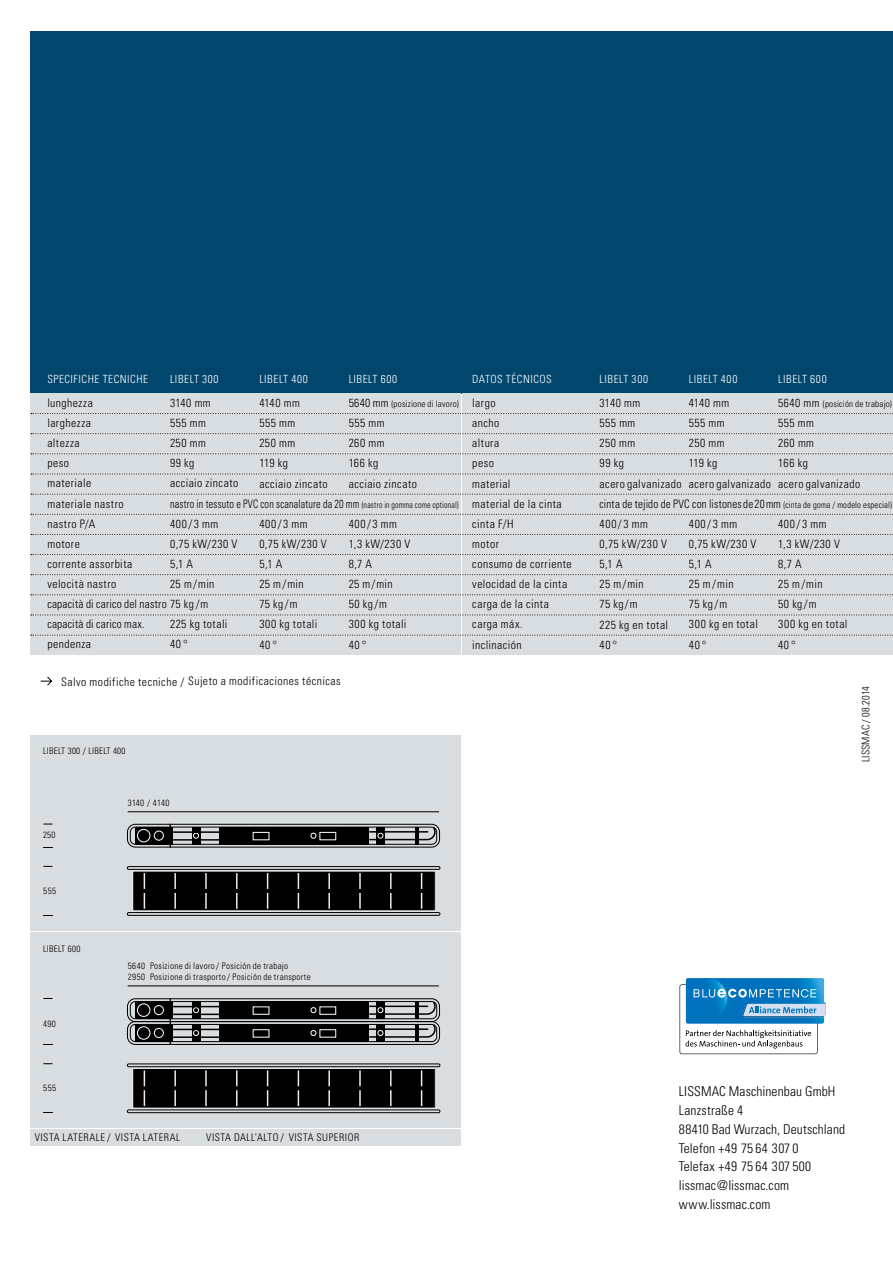
<style>
.page{position:relative;width:893px;height:1263px;background:#fff}
.page>*{position:absolute;margin:0;border:0;box-sizing:border-box;transform-origin:0 0}
.t1{font:300 condensed 13.5px/18.8px "Univers";letter-spacing:.01em;color:#000}
.t2{font:300 condensed 11.7px/20.1px "Univers";letter-spacing:.04em;color:#000}
.t3{font:300 condensed 11.25px "Univers";letter-spacing:.05em;color:#fff}
.t4{font:300 condensed 10.5px "Univers";letter-spacing:.045em;color:#000}
.t5{font:300 condensed 10.5px "Univers";letter-spacing:.015em;color:#000}
.t6{font:300 condensed 9px/10.8px "Univers";letter-spacing:.03em;color:#000}
.s1{font-size:9px}
.s2{font-size:11.7px}
</style>
<div class="page">
<div style="left:31px;top:31px;width:862px;height:362px;background:#00466d"></div>
<div style="left:31px;top:393px;width:430px;height:262px;background:#d7dde1"></div>
<div style="left:463px;top:393px;width:430px;height:262px;background:#d7dde1"></div>
<svg style="left:31px;top:615px;width:862px;height:1px"></svg>
<svg style="left:31px;top:635px;width:862px;height:1px"></svg>
<svg style="left:31px;top:594px;width:862px;height:1px"></svg>
<svg style="left:31px;top:574px;width:862px;height:1px"></svg>
<svg style="left:31px;top:534px;width:862px;height:1px"></svg>
<svg style="left:31px;top:554px;width:862px;height:1px"></svg>
<svg style="left:31px;top:514px;width:862px;height:1px"></svg>
<svg style="left:31px;top:494px;width:862px;height:1px"></svg>
<svg style="left:31px;top:474px;width:862px;height:1px"></svg>
<svg style="left:31px;top:453px;width:862px;height:1px"></svg>
<svg style="left:31px;top:433px;width:862px;height:1px"></svg>
<svg style="left:31px;top:413px;width:862px;height:1px"></svg>
<div style="left:31px;top:1129px;width:430px;height:17px;background:#d7dde1"></div>
<div style="left:31px;top:932px;width:430px;height:196px;background:#d7dde1"></div>
<hr style="left:128px;top:986px;width:311px;height:1px;background:#000">
<div style="left:127px;top:1064px;width:313px;height:3px;border:1px solid #000"></div>
<div style="left:127px;top:1109px;width:313px;height:4px;border:1px solid #000"></div>
<div style="left:133px;top:1068px;width:302px;height:40px;background:#000"></div>
<div style="left:132px;top:1068px;width:304px;height:40px;border:1px solid #ebebec"></div>
<svg style="left:421px;top:1070px;width:1px;height:36px"></svg>
<svg style="left:390px;top:1070px;width:2px;height:36px"></svg>
<svg style="left:359px;top:1070px;width:2px;height:36px"></svg>
<svg style="left:328px;top:1070px;width:2px;height:36px"></svg>
<svg style="left:298px;top:1070px;width:1px;height:36px"></svg>
<svg style="left:267px;top:1070px;width:1px;height:36px"></svg>
<svg style="left:236px;top:1070px;width:2px;height:36px"></svg>
<svg style="left:205px;top:1070px;width:2px;height:36px"></svg>
<svg style="left:174px;top:1070px;width:2px;height:36px"></svg>
<svg style="left:144px;top:1070px;width:1px;height:36px"></svg>
<svg style="left:127px;top:998px;width:313px;height:47px"></svg>
<div style="left:31px;top:735px;width:430px;height:195px;background:#d7dde1"></div>
<hr style="left:128px;top:811px;width:311px;height:1px;background:#000">
<div style="left:127px;top:866px;width:313px;height:4px;border:1px solid #000"></div>
<div style="left:127px;top:912px;width:313px;height:4px;border:1px solid #000"></div>
<div style="left:133px;top:871px;width:302px;height:40px;background:#000"></div>
<svg style="left:421px;top:873px;width:1px;height:36px"></svg>
<svg style="left:390px;top:873px;width:2px;height:36px"></svg>
<svg style="left:359px;top:873px;width:2px;height:36px"></svg>
<svg style="left:328px;top:873px;width:2px;height:36px"></svg>
<svg style="left:298px;top:873px;width:1px;height:36px"></svg>
<svg style="left:267px;top:873px;width:1px;height:36px"></svg>
<svg style="left:236px;top:873px;width:2px;height:36px"></svg>
<svg style="left:205px;top:873px;width:2px;height:36px"></svg>
<svg style="left:174px;top:873px;width:2px;height:36px"></svg>
<svg style="left:144px;top:873px;width:1px;height:36px"></svg>
<svg style="left:127px;top:824px;width:313px;height:24px"></svg>
<svg style="left:680px;top:978px;width:145px;height:76px"></svg>
<svg style="left:40px;top:676px;width:13px;height:10px"></svg>
<p class="t3" style="left:47px;top:372px;width:23px">Specifich</p>
<p class="t3" style="left:95px;top:372px;width:55px">e tecnich e</p>
<p class="t3" style="left:170px;top:372px;width:50px">LIBELT 300</p>
<p class="t3" style="left:259px;top:372px;width:50px">LIBELT 400</p>
<p class="t3" style="left:349px;top:372px;width:50px">LIBELT 600</p>
<p class="t3" style="left:472px;top:372px;width:80px">Datos técnicos</p>
<p class="t2" style="left:47px;top:392px;width:162px">lunghezza<br>larghezza<br>altezza<br>peso<br>materiale<br>materiale nastro<br>nastro P/A<br>motore<br>corrente assorbita<br>velocità nastro<br>capacità di carico del nastro 75 kg /m capacità di carico max.<br>pendenza</p>
<p class="t2" style="left:170px;top:392px;width:290px">3140 mm<br>555 mm<br>250 mm<br>99 kg<br>acciaio zincato<br>nastro in tessuto e PVC con scanalature da 20 mm <span class="s1">(nastro in gomma come optional)<br></span>400/3 mm<br>0,75 kW/230 V<br>5,1 A<br>25 m/min</p>
<p class="t2" style="left:170px;top:614px;width:59px">225 kg totali<br>40°</p>
<p class="t6" style="left:349px;top:398px;width:112px"><span class="s2">5640 mm</span> (posizione di lavoro)</p>
<p class="t2" style="left:349px;top:413px;width:70px">555 mm<br>260 mm<br>166 kg<br>acciaio zincato</p>
<p class="t2" style="left:349px;top:513px;width:63px">400/3 mm<br>1,3 kW/230 V<br>8,7 A<br>25 m/min<br>50 kg/m<br>300 kg totali<br>40°</p>
<p class="t2" style="left:259px;top:393px;width:70px">4140 mm<br>555 mm<br>250 mm<br>119 kg<br>acciaio zincato</p>
<p class="t2" style="left:259px;top:513px;width:69px">400/3 mm<br>0,75 kW/230 V<br>5,1 A<br>25 m/min<br>75 kg/m<br>300 kg totali<br>40°</p>
<p class="t2" style="left:472px;top:393px;width:101px">largo<br>ancho<br>altura<br>peso<br>material<br>material de la cinta cinta F/H<br>motor<br>consumo de corriente velocidad de la cinta carga de la cinta carga máx. inclinación</p>
<p class="t2" style="left:61px;top:671px;width:281px">Salvo modifiche tecniche / Sujeto a modificaciones técnicas</p>
<p class="t6" style="left:43px;top:746px;width:84px">LIBELT 300 / LIBELT 400</p>
<p class="t6" style="left:43px;top:830px;width:14px">250</p>
<p class="t6" style="left:43px;top:885px;width:15px">555</p>
<p class="t6" style="left:43px;top:943px;width:39px">LIBELT 600</p>
<p class="t6" style="left:43px;top:1018px;width:14px">490</p>
<p class="t6" style="left:43px;top:1082px;width:15px">555</p>
<p class="t6" style="left:128px;top:797px;width:43px">3140 / 4140</p>
<p class="t6" style="left:150px;top:961px;width:140px">Posizione di lavoro / Posición de trabajo</p>
<p class="t6" style="left:128px;top:961px;width:19px">5640<br>2950</p>
<p class="t6" style="left:150px;top:971px;width:162px">Posizione di trasporto / Posición de transporte</p>
<p class="t4" style="left:35px;top:1131px;width:12px">Vista</p>
<p class="t4" style="left:206px;top:1131px;width:12px">Vista</p>
<p class="t4" style="left:234px;top:1131px;width:7px">dall</p>
<p class="t4" style="left:255px;top:1131px;width:30px">’alto/</p>
<p class="t4" style="left:63px;top:1131px;width:64px">laterale/ Vista</p>
<p class="t4" style="left:143px;top:1131px;width:33px">lateral</p>
<p class="t4" style="left:289px;top:1131px;width:12px">Vista</p>
<p class="t4" style="left:316px;top:1131px;width:44px">superior</p>
<p class="t3" style="left:600px;top:372px;width:50px">LIBELT 300</p>
<p class="t3" style="left:689px;top:372px;width:50px">LIBELT 400</p>
<p class="t3" style="left:778px;top:372px;width:50px">LIBELT 600</p>
<p class="t2" style="left:689px;top:393px;width:84px">4140 mm<br>555 mm<br>250 mm<br>119 kg<br>acero galvanizado</p>
<p class="t2" style="left:689px;top:513px;width:71px">400/3 mm<br>0,75 kW/230 V<br>5,1 A<br>25 m/min<br>75 kg/m<br>300 kg en total<br>40°</p>
<p class="t6" style="left:778px;top:398px;width:115px"><span class="s2">5640 mm</span> (posición de trabajo)</p>
<p class="t2" style="left:778px;top:413px;width:84px">555 mm<br>260 mm<br>166 kg<br>acero galvanizado</p>
<p class="t2" style="left:778px;top:513px;width:71px">400/3 mm<br>1,3 kW/230 V<br>8,7 A<br>25 m/min<br>50 kg/m<br>300 kg en total<br>40°</p>
<p class="t2" style="left:600px;top:393px;width:294px">3140 mm<br>555 mm<br>250 mm<br>99 kg<br>acero galvanizado<br>cinta de tejido de PVC con listonesde20mm <span class="s1">(cinta de goma / modelo especial)<br></span>400/3 mm<br>0,75 kW/230 V<br>5,1 A<br>25 m/min<br>75 kg/m<br>225 kg en total<br>40°</p>
<p class="t5" style="left:860px;top:762px;width:78px;rotate:-90deg">LISSMAC / 08.2014</p>
<p class="t1" style="left:679px;top:1082px;width:168px">LISSMAC Maschinenbau GmbH<br>Lanzstraße 4<br>88410 Bad Wurzach, Deutschland<br>Telefon +49 75 64 307 0<br>Telefax +49 75 64 307 500 lissmac@lissmac.com www.lissmac.com</p>
</div>
